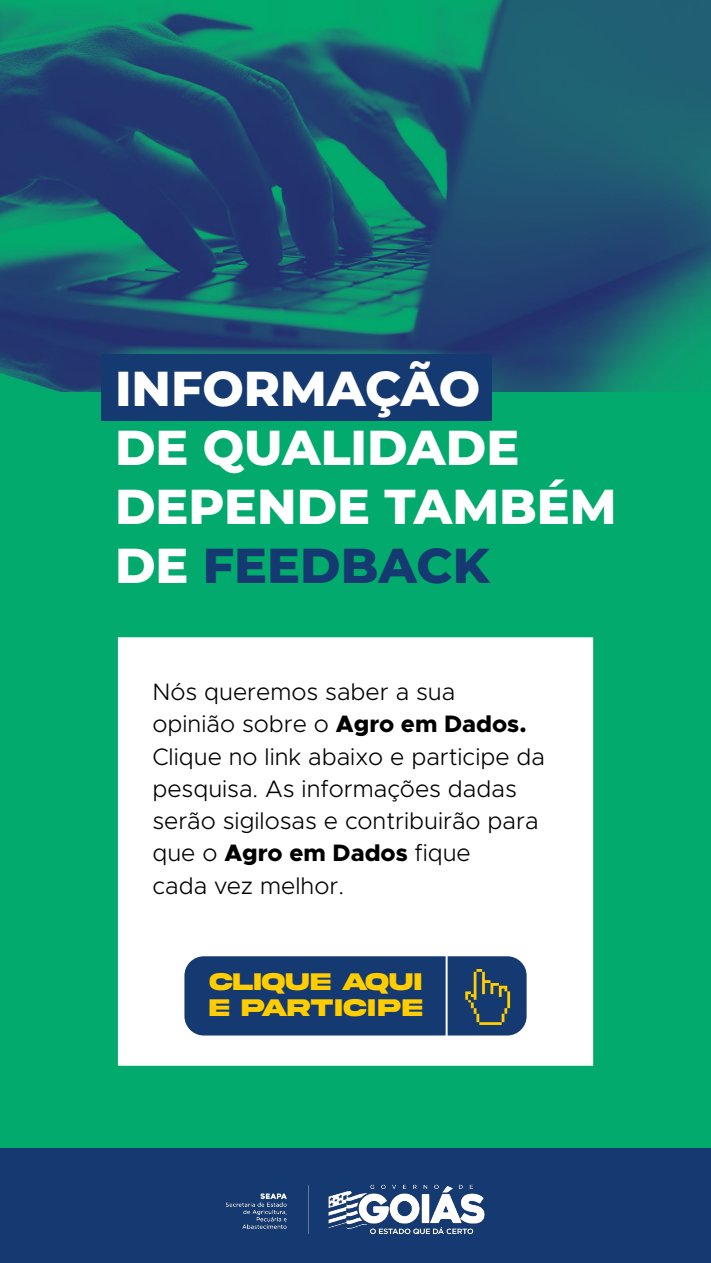
<style>
.page{position:relative;width:711px;height:1263px;background:#fff}
.page>*{position:absolute;margin:0;border:0;box-sizing:border-box;transform-origin:0 0}
.t1{font:800 49.05px/58.8px "Montserrat";color:#fff}
.t2{font:700 25.35px/26.4px "Akira Expanded Super";letter-spacing:.03em;color:#ffcd00}
.t3{font:300 23.85px/32.2px "Metropolis";color:#000}
.s1{color:#153a71}
.s2{font-weight:800}
</style>
<div class="page">
<div style="left:0;top:0;width:710px;height:1263px;background:#02aa6d"></div>
<img style="left:0;top:0;width:710px;height:392px">
<div style="left:101px;top:354px;width:390px;height:67px;background:#153a71"></div>
<div style="left:0;top:1148px;width:710px;height:115px;background:#153a71"></div>
<img style="left:225px;top:1184px;width:260px;height:51px">
<div style="left:118px;top:637px;width:474px;height:429px;background:#fff;border:1px solid #fff"></div>
<div style="left:184px;top:956px;width:342px;height:79px;background:#153a71;border-radius:19px"></div>
<svg style="left:465px;top:969px;width:44px;height:56px"></svg>
<div style="left:445px;top:951px;width:2px;height:87px;border:1px solid #fff"></div>
<h1 class="t1" style="left:115px;top:357px;width:503px">INFORMAÇÃO<br>DE QUALIDADE<br>DEPENDE TAMBÉM<br>DE <span class="s1">FEEDBACK</span></h1>
<p class="t3" style="left:152px;top:676px;width:394px">Nós queremos saber a sua<br>opinião sobre o <span class="s2">Agro em Dados.<br></span>Clique no link abaixo e participe da pesquisa. As informações dadas serão sigilosas e contribuirão para que o <span class="s2">Agro em Dados</span> fique<br>cada vez melhor.</p>
<p class="t2" style="left:209px;top:969px;width:214px">CLIQUE AQUI<br>E PARTICIPE</p>
</div>
